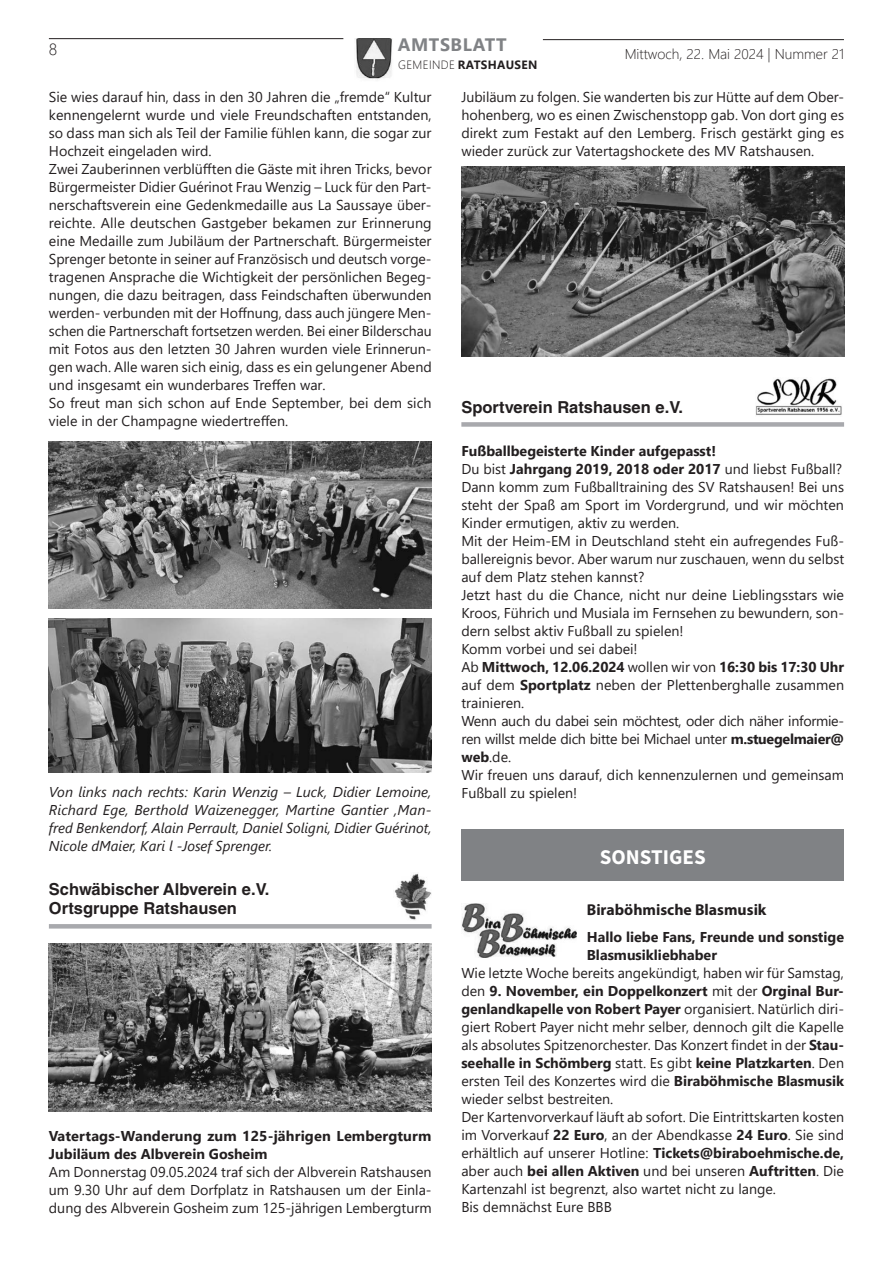
<style>
.page{position:relative;width:893px;height:1263px;background:#fff}
.page>*{position:absolute;margin:0;border:0;box-sizing:border-box;transform-origin:0 0}
.t1{font:700 18px "Segoe UI";letter-spacing:.03em;color:#808285}
.t2{font:700 16.5px/19.8px "Helvetica LT Std";color:#231f20}
.t3{font:300 16.5px "Segoe UI";color:#231f20}
.t4{font:700 15.75px "Myriad Pro";color:#231f20}
.t5{font:14.25px/18px "Segoe UI";color:#231f20}
.t6{font:italic 14.25px/18px "Segoe UI";color:#231f20;text-align:justify}
.t7{font:700 14.25px/18px "Segoe UI";color:#231f20}
.t8{font:300 14.25px "Segoe UI";color:#231f20}
.t9{font:700 12px "Segoe UI";letter-spacing:.03em;color:#231f20}
.s1{font-weight:300}
.s2{font-weight:700}
</style>
<div class="page">
<hr style="left:49px;top:38px;width:294px;height:1px;background:#231f20">
<hr style="left:543px;top:39px;width:301px;height:1px;background:#231f20">
<img style="left:355px;top:38px;width:37px;height:42px">
<img style="left:49px;top:441px;width:383px;height:167px">
<img style="left:49px;top:618px;width:383px;height:155px">
<hr style="left:49px;top:924px;width:383px;height:4px;background:#a8a9ad">
<img style="left:394px;top:873px;width:38px;height:47px">
<img style="left:49px;top:943px;width:383px;height:169px">
<img style="left:461px;top:167px;width:383px;height:190px">
<div style="left:461px;top:422px;width:383px;height:5px;background:#a8a9ad"></div>
<img style="left:756px;top:378px;width:86px;height:37px">
<div style="left:461px;top:829px;width:383px;height:51px;background:#808285"></div>
<img style="left:461px;top:903px;width:115px;height:54px">
<p class="t1" style="left:398px;top:28px;width:110px">AMTSBLATT</p>
<p class="t9" style="left:398px;top:54px;width:141px"><span class="s1">GEMEINDE</span> RATSHAUSEN</p>
<p class="t3" style="left:49px;top:34px;width:10px">8</p>
<p class="t5" style="left:49px;top:86px;width:384px">Sie wies darauf hin, dass in den 30 Jahren die „fremde“ Kultur kennengelernt wurde und viele Freundschaften entstanden, so dass man sich als Teil der Familie fühlen kann, die sogar zur Hochzeit eingeladen wird.<br>Zwei Zauberinnen verblüfften die Gäste mit ihren Tricks, bevor Bürgermeister Didier Guérinot Frau Wenzig – Luck für den Part&shy;nerschaftsverein eine Gedenkmedaille aus La Saussaye über&shy;reichte. Alle deutschen Gastgeber bekamen zur Erinnerung eine Medaille zum Jubiläum der Partnerschaft. Bürgermeister Sprenger betonte in seiner auf Französisch und deutsch vorge&shy;tragenen Ansprache die Wichtigkeit der persönlichen Begeg&shy;nungen, die dazu beitragen, dass Feindschaften überwunden werden- verbunden mit der Hoffnung, dass auch jüngere Men&shy;schen die Partnerschaft fortsetzen werden. Bei einer Bilderschau mit Fotos aus den letzten 30 Jahren wurden viele Erinnerun&shy;gen wach. Alle waren sich einig, dass es ein gelungener Abend und insgesamt ein wunderbares Treffen war.<br>So freut man sich schon auf Ende September, bei dem sich viele in der Champagne wiedertreffen.</p>
<p class="t8" style="left:625px;top:41px;width:221px">Mittwoch, 22. Mai 2024 | Nummer 21</p>
<p class="t5" style="left:461px;top:86px;width:384px;text-align:justify">Jubiläum zu folgen. Sie wanderten bis zur Hütte auf dem Ober&shy;hohenberg, wo es einen Zwischenstopp gab. Von dort ging es direkt zum Festakt auf den Lemberg. Frisch gestärkt ging es wieder zurück zur Vatertagshockete des MV Ratshausen.</p>
<p class="t2" style="left:461px;top:397px;width:223px">Sportverein Ratshausen e.V.</p>
<p class="t5" style="left:461px;top:441px;width:384px"><span class="s2">Fußballbegeisterte Kinder aufgepasst!<br></span>Du bist <span class="s2">Jahrgang 2019, 2018 oder 2017</span> und liebst Fußball?<br>Dann komm zum Fußballtraining des SV Ratshausen! Bei uns steht der Spaß am Sport im Vordergrund, und wir möchten Kinder ermutigen, aktiv zu werden.<br>Mit der Heim-EM in Deutschland steht ein aufregendes Fuß&shy;ballereignis bevor. Aber warum nur zuschauen, wenn du selbst auf dem Platz stehen kannst?<br>Jetzt hast du die Chance, nicht nur deine Lieblingsstars wie Kroos, Führich und Musiala im Fernsehen zu bewundern, son&shy;dern selbst aktiv Fußball zu spielen!<br>Komm vorbei und sei dabei!<br>Ab <span class="s2">Mittwoch, 12.06.2024</span> wollen wir von <span class="s2">16:30 bis 17:30 Uhr </span>auf dem <span class="s2">Sportplatz</span> neben der Plettenberghalle zusammen trainieren.<br>Wenn auch du dabei sein möchtest, oder dich näher informie&shy;ren willst melde dich bitte bei Michael unter <span class="s2">m.stuegelmaier@ web</span>.de.<br>Wir freuen uns darauf, dich kennenzulernen und gemeinsam Fußball zu spielen!</p>
<p class="t6" style="left:49px;top:781px;width:384px">Von links nach rechts: Karin Wenzig – Luck, Didier Lemoine, Richard Ege, Berthold Waizenegger, Martine Gantier ,Man&shy;fred Benkendorf, Alain Perrault, Daniel Soligni, Didier Guérinot, Nicole dMaier, Kari l -Josef Sprenger.</p>
<p class="t2" style="left:49px;top:879px;width:222px">Schwäbischer Albverein e.V.<br>Ortsgruppe Ratshausen</p>
<p class="t4" style="left:587px;top:900px;width:181px">Biraböhmische Blasmusik</p>
<p class="t7" style="left:587px;top:926px;width:259px">Hallo liebe Fans, Freunde und sonstige<br>Blasmusikliebhaber</p>
<p class="t5" style="left:461px;top:962px;width:384px">Wie letzte Woche bereits angekündigt, haben wir für Samstag, den <span class="s2">9. November, ein Doppelkonzert</span> mit der <span class="s2">Orginal Bur&shy;genlandkapelle von Robert Payer</span> organisiert. Natürlich diri&shy;giert Robert Payer nicht mehr selber, dennoch gilt die Kapelle als absolutes Spitzenorchester. Das Konzert findet in der <span class="s2">Stau&shy;seehalle in Schömberg</span> statt. Es gibt <span class="s2">keine Platzkarten</span>. Den ersten Teil des Konzertes wird die <span class="s2">Biraböhmische Blasmusik </span>wieder selbst bestreiten.<br>Der Kartenvorverkauf läuft ab sofort. Die Eintrittskarten kosten im Vorverkauf <span class="s2">22 Euro</span>, an der Abendkasse <span class="s2">24 Euro</span>. Sie sind erhältlich auf unserer Hotline: <span class="s2">Tickets@biraboehmische.de, </span>aber auch <span class="s2">bei allen Aktiven</span> und bei unseren <span class="s2">Auftritten</span>. Die Kartenzahl ist begrenzt, also wartet nicht zu lange.<br>Bis demnächst Eure BBB</p>
<p class="t7" style="left:49px;top:1126px;width:384px">Vatertags-Wanderung zum 125-jährigen Lembergturm<br>Jubiläum des Albverein Gosheim</p>
<p class="t5" style="left:49px;top:1161px;width:384px;text-align:justify">Am Donnerstag 09.05.2024 traf sich der Albverein Ratshausen um 9.30 Uhr auf dem Dorfplatz in Ratshausen um der Einla&shy;dung des Albverein Gosheim zum 125-jährigen Lembergturm</p>
</div>
